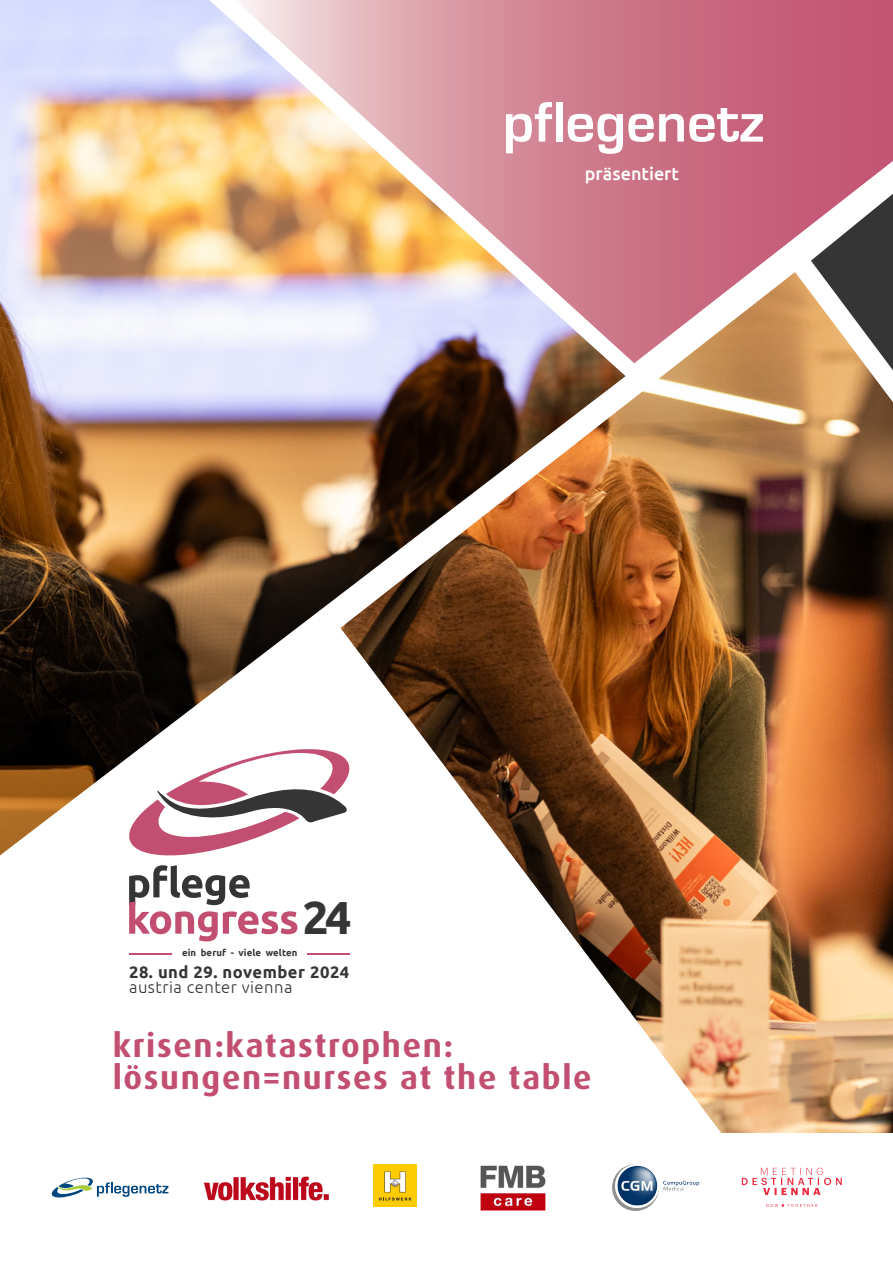
<style>
.page{position:relative;width:893px;height:1263px;background:#fff}
.page>*{position:absolute;margin:0;border:0;box-sizing:border-box;transform-origin:0 0}
.t1{font:700 46.5px "Ubuntu";color:#363536}
.t2{font:700 33px/31.5px "Dax Pro";letter-spacing:.05em;color:#c24e71}
.t3{font:500 18px "Ubuntu";color:#fff}
.t4{font:700 16.5px/14.9px "Ubuntu";letter-spacing:.03em;color:#363536}
.t5{font:700 9.45px "Ubuntu";letter-spacing:.01em;color:#363536}
.s1{font-weight:300}
</style>
<div class="page">
<svg style="left:626px;top:0;width:267px;height:272px;background:#c86780"></svg>
<svg style="left:626px;top:108px;width:137px;height:46px"></svg>
<img style="left:0;top:0;width:626px;height:855px">
<img style="left:340px;top:272px;width:553px;height:861px">
<svg style="left:811px;top:194px;width:82px;height:176px"></svg>
<svg style="left:126px;top:749px;width:225px;height:192px"></svg>
<hr style="left:307px;top:953px;width:42px;height:1px;background:#c24e71">
<hr style="left:129px;top:953px;width:43px;height:1px;background:#c24e71">
<svg style="left:742px;top:1168px;width:100px;height:27px"></svg>
<svg style="left:766px;top:1204px;width:51px;height:3px"></svg>
<svg style="left:51px;top:1177px;width:117px;height:21px"></svg>
<img style="left:374px;top:1164px;width:42px;height:43px">
<img style="left:204px;top:1176px;width:125px;height:25px">
<img style="left:612px;top:1164px;width:87px;height:47px">
<img style="left:480px;top:1165px;width:66px;height:46px">
<p class="t3" style="left:585px;top:163px;width:96px">präsentiert</p>
<p class="t1" style="left:303px;top:889px;width:51px">24</p>
<p class="t5" style="left:182px;top:947px;width:117px">ein beruf - viele welten</p>
<p class="t4" style="left:129px;top:964px;width:222px">28. und 29. november 2024 <span class="s1">austria center vienna</span></p>
<p class="t2" style="left:113px;top:1030px;width:480px">krisen:katastrophen: lösungen=nurses at the table</p>
</div>
